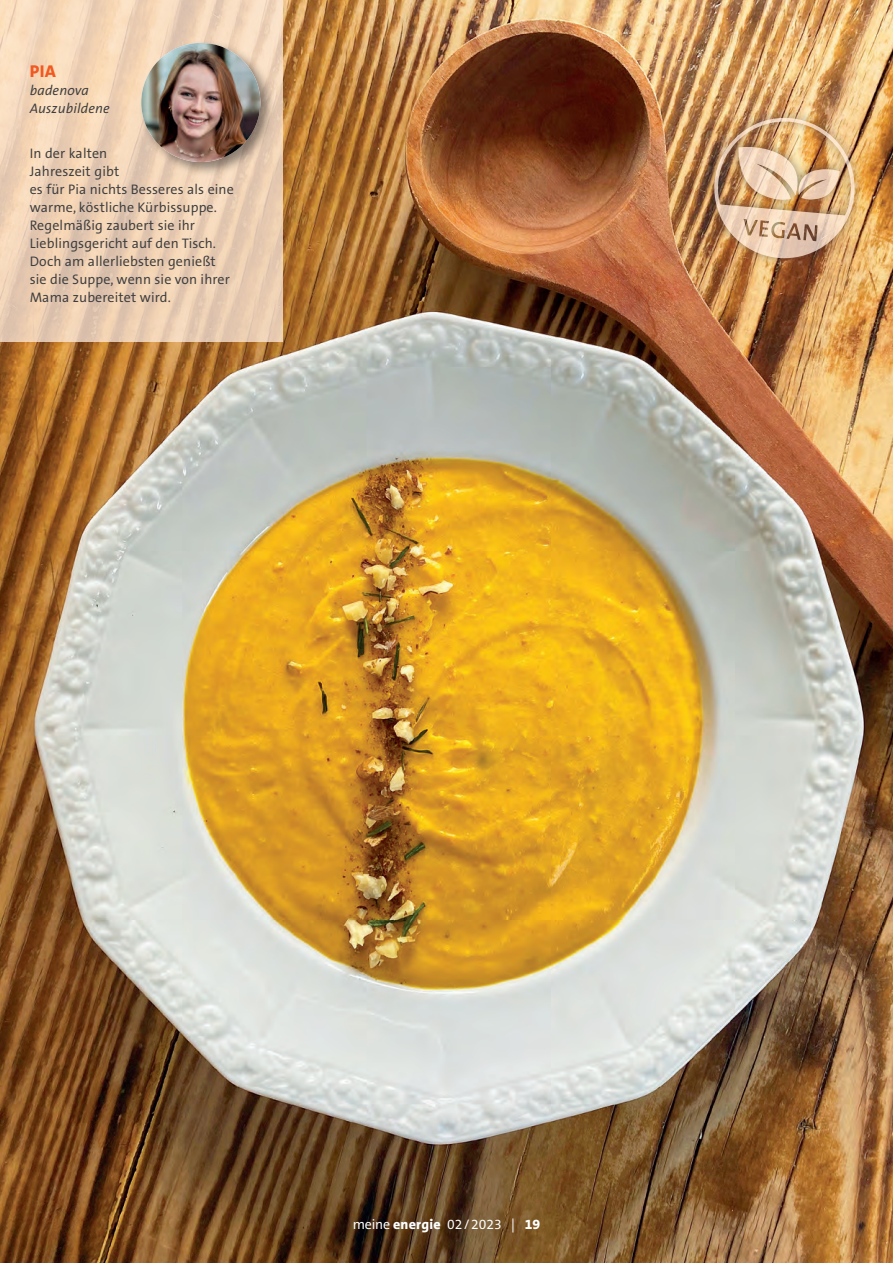
<style>
.page{position:relative;width:893px;height:1263px;background:#fff}
.page>*{position:absolute;margin:0;border:0;box-sizing:border-box;transform-origin:0 0}
.t1{font:800 17.25px "Thesans Badenova";color:#f15921}
.t2{font:13.95px/18px "Thesans Badenova";letter-spacing:.01em;color:#3e3e3f}
.t3{font:13.95px "Thesans Badenova";letter-spacing:-.005em;color:#fff}
.t4{font:italic 13.95px/18px "Thesans Badenova";letter-spacing:.01em;color:#3e3e3f}
.s1{font-weight:800}
</style>
<div class="page">
<img style="left:0;top:0;width:893px;height:1263px">
<svg style="left:0;top:0;width:283px;height:342px;background:#edd1b5"></svg>
<img style="left:698px;top:102px;width:173px;height:173px">
<hr style="left:0;top:342px;width:1px;height:405px;background:#feecdf">
<div style="left:138px;top:40px;width:138px;height:138px;background:#231f20;opacity:.5"></div>
<img style="left:141px;top:43px;width:119px;height:119px;border-radius:60px">
<p class="t1" style="left:30px;top:60px;width:28px">PIA</p>
<p class="t4" style="left:30px;top:81px;width:82px">badenova<br>Auszubildene</p>
<p class="t2" style="left:30px;top:144px;width:206px">In der kalten<br>Jahreszeit gibt<br>es für Pia nichts Besseres als eine warme, köstliche Kürbissuppe.<br>Regelmäßig zaubert sie ihr<br>Lieblingsgericht auf den Tisch.<br>Doch am allerliebsten genießt sie die Suppe, wenn sie von ihrer<br>Mama zubereitet wird.</p>
<p class="t3" style="left:353px;top:1217px;width:189px">meine <span class="s1">energie</span> 02/2023 | <span class="s1">19</span></p>
</div>
